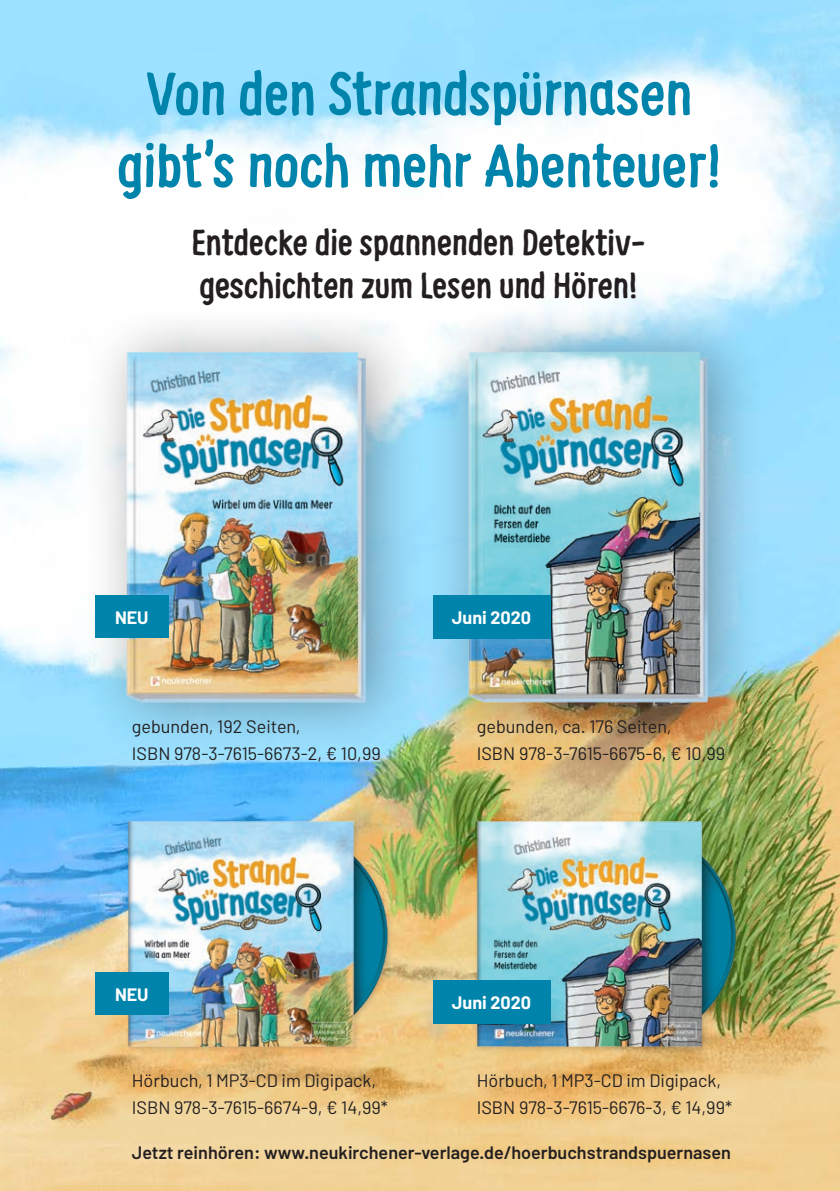
<style>
.page{position:relative;width:840px;height:1191px;background:#fff}
.page>*{position:absolute;margin:0;border:0;box-sizing:border-box;transform-origin:0 0}
.t1{font:700 60px/72px "Supernettcn";color:#0084ab;text-align:center}
.t2{font:700 35.8px/43px "Supernettcn";color:#231f20}
.t3{font:18px/27px "Barlow";color:#231f20}
.t4{font:600 18px "Barlow";color:#231f20}
.t5{font:700 18px "Barlow";color:#fff}
</style>
<div class="page">
<img style="left:0;top:0;width:839px;height:1191px">
<div style="left:425px;top:303px;width:340px;height:452px;background:#231f20;opacity:.4"></div>
<img style="left:456px;top:327px;width:268px;height:407px">
<div style="left:84px;top:303px;width:339px;height:452px;background:#231f20;opacity:.4"></div>
<img style="left:115px;top:327px;width:268px;height:407px">
<div style="left:95px;top:595px;width:73px;height:43px;background:#0084ab"></div>
<div style="left:432px;top:595px;width:118px;height:44px;background:#0084ab"></div>
<img style="left:110px;top:802px;width:287px;height:262px">
<img style="left:458px;top:802px;width:287px;height:262px">
<div style="left:95px;top:972px;width:73px;height:43px;background:#0084ab"></div>
<div style="left:432px;top:980px;width:118px;height:44px;background:#0084ab"></div>
<h1 class="t1" style="left:117px;top:56px;width:605px">Von den Strandspürnasen gibt’s noch mehr Abenteuer!</h1>
<h2 class="t2" style="left:191px;top:220px;width:455px">Entdecke die spannenden Detektiv&shy;geschichten zum Lesen und Hören!</h2>
<p class="t5" style="left:115px;top:606px;width:35px">NEU</p>
<p class="t5" style="left:451px;top:607px;width:81px">Juni 2020</p>
<p class="t3" style="left:132px;top:712px;width:250px">gebunden, 192 Seiten,<br>ISBN 978-3-7615-6673-2, € 10,99</p>
<p class="t3" style="left:476px;top:712px;width:250px">gebunden, ca. 176 Seiten,<br>ISBN 978-3-7615-6675-6, € 10,99</p>
<p class="t5" style="left:115px;top:983px;width:35px">NEU</p>
<p class="t5" style="left:451px;top:991px;width:81px">Juni 2020</p>
<p class="t3" style="left:132px;top:1066px;width:257px">Hörbuch, 1 MP3-CD im Digipack,<br>ISBN 978-3-7615-6674-9, € 14,99*</p>
<p class="t4" style="left:132px;top:1141px;width:600px">Jetzt reinhören: www.neukirchener-verlage.de/hoerbuchstrandspuernasen</p>
<p class="t3" style="left:476px;top:1066px;width:257px">Hörbuch, 1 MP3-CD im Digipack,<br>ISBN 978-3-7615-6676-3, € 14,99*</p>
</div>
